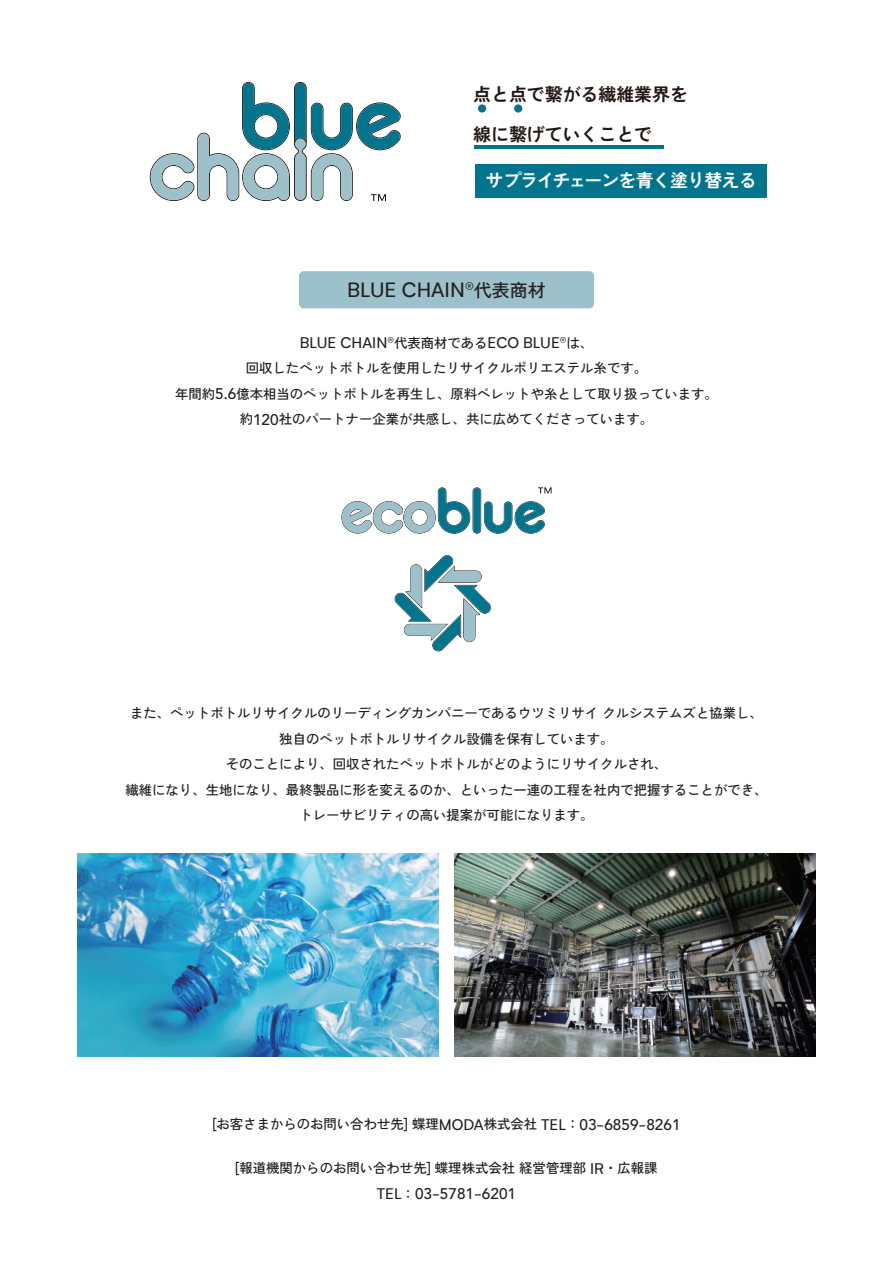
<style>
.page{position:relative;width:893px;height:1263px;background:#fff}
.page>*{position:absolute;margin:0;border:0;box-sizing:border-box;transform-origin:0 0}
.t1{font:20.1px "Biotif";color:#231f20}
.t2{font:700 17.85px "Zen Kaku Gothic Antique";color:#211814}
.t3{font:700 17.85px "Zen Kaku Gothic Antique";letter-spacing:-.04em;color:#fff}
.t4{font:500 15.45px "Avenir LT Std";color:#231f20}
.t5{font:15px "Biotif";color:#231f20}
.t6{font:500 13.35px/25.5px "Zen Kaku Gothic Antique";color:#231f20;text-align:center}
.s1{font-family:"Zen Kaku Gothic Antique";font-weight:500;font-size:18px}
.s2{font-family:"Zen Kaku Gothic Antique";font-weight:500;font-size:13.35px}
.s3{font-family:"Avenir LT Std";font-size:15.45px}
.s4{font-family:"Biotif";font-weight:400;font-size:15px}
.s5{font-family:"Zen Kaku Gothic Antique";font-size:13.35px}
</style>
<div class="page">
<div style="left:299px;top:271px;width:295px;height:37px;background:#9dc1cb;border-radius:5px"></div>
<svg style="left:150px;top:82px;width:251px;height:119px"></svg>
<div style="left:475px;top:164px;width:292px;height:34px;background:#00758d"></div>
<div style="left:478px;top:104px;width:8px;height:9px;background:#00758d;border-radius:50%"></div>
<div style="left:514px;top:104px;width:8px;height:9px;background:#00758d;border-radius:50%"></div>
<hr style="left:474px;top:145px;width:190px;height:4px;background:#00758d">
<img style="left:455px;top:853px;width:361px;height:204px">
<img style="left:77px;top:853px;width:361px;height:204px">
<svg style="left:341px;top:487px;width:211px;height:47px"></svg>
<svg style="left:394px;top:555px;width:97px;height:96px"></svg>
<h2 class="t2" style="left:473px;top:83px;width:216px">点と点で繋がる繊維業界を</h2>
<h2 class="t2" style="left:473px;top:123px;width:180px">線に繋げていくことで</h2>
<h2 class="t3" style="left:485px;top:170px;width:273px">サプライチェーンを青く塗り替える</h2>
<h1 class="t1" style="left:347px;top:276px;width:200px">BLUE CHAIN®<span class="s1">代表商材</span></h1>
<p class="t5" style="left:300px;top:332px;width:295px">BLUE CHAIN®<span class="s2">代表商材である</span>ECO BLUE®<span class="s2">は、</span></p>
<p class="t6" style="left:175px;top:355px;width:544px">回収したペットボトルを使用したリサイクルポリエステル糸です。<br>年間約<span class="s3">5</span><span class="s4">.</span><span class="s3">6</span>億本相当のペットボトルを再生し、原料ペレットや糸として取り扱っています。約<span class="s3">120</span>社のパートナー企業が共感し、共に広めてくださっています。</p>
<p class="t6" style="left:125px;top:700px;width:644px">また、ペットボトルリサイクルのリーディングカンパニーであるウツミリサイクルシステムズと協業し、独自のペットボトルリサイクル設備を保有しています。<br>そのことにより、回収されたペットボトルがどのようにリサイクルされ、<br>繊維になり、生地になり、最終製品に形を変えるのか、といった一連の工程を社内で把握することができ、トレーサビリティの高い提案が可能になります。</p>
<p class="t6" style="left:212px;top:1111px;width:470px"><span class="s4">[</span>お客さまからのお問い合わせ先<span class="s4">]</span> 蝶理<span class="s4">MODA</span>株式会社 <span class="s4">TEL</span>：<span class="s3">03</span><span class="s4">-</span><span class="s3">6859</span><span class="s4">-</span><span class="s3">8261</span></p>
<p class="t6" style="left:235px;top:1155px;width:424px"><span class="s4">[</span>報道機関からのお問い合わせ先<span class="s4">]</span> 蝶理株式会社経営管理部 <span class="s4">IR</span>・広報課</p>
<p class="t4" style="left:377px;top:1185px;width:141px"><span class="s4">TEL</span><span class="s5">：</span>03<span class="s4">-</span>5781<span class="s4">-</span>6201</p>
</div>
